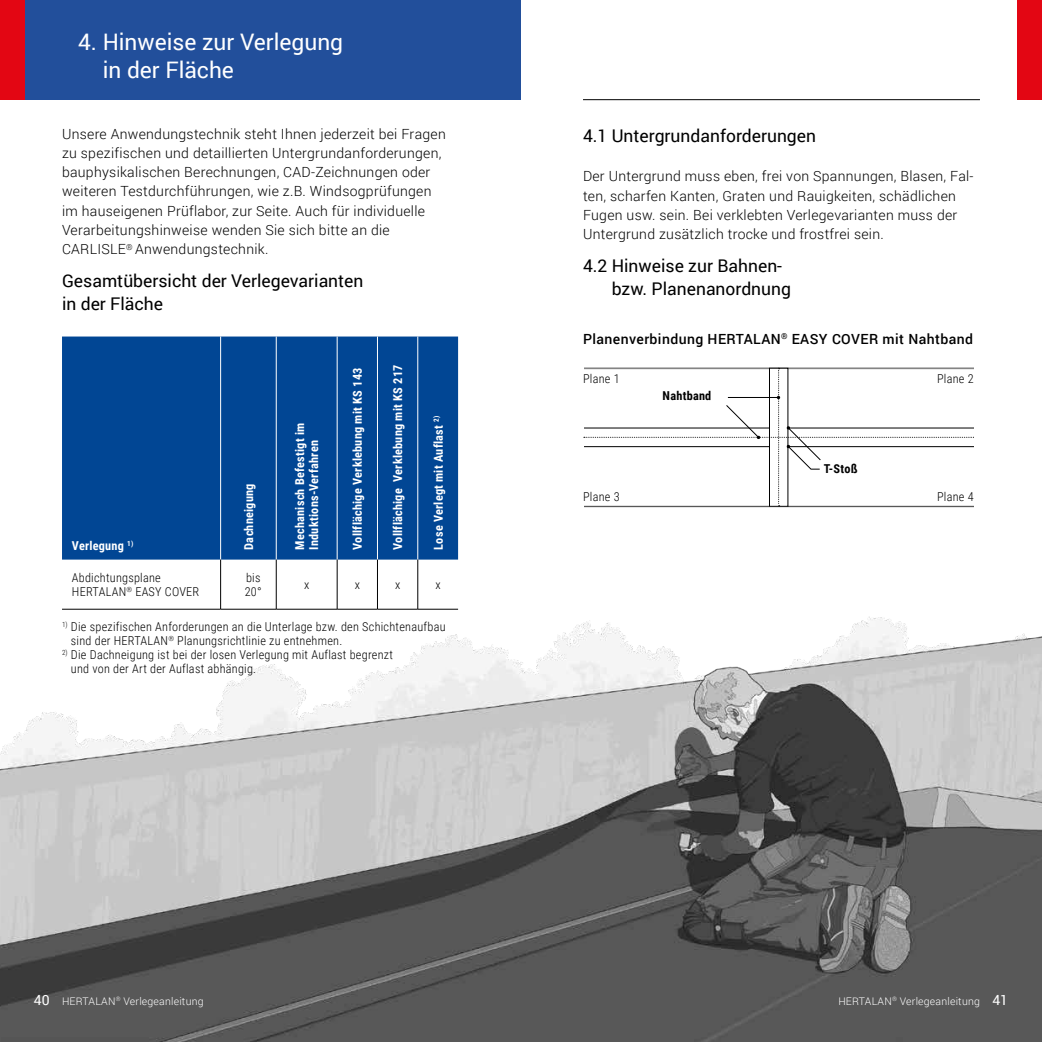
<style>
.page{position:relative;width:1042px;height:1042px;background:#fff}
.page>*{position:absolute;margin:0;border:0;box-sizing:border-box;transform-origin:0 0}
.t1{font:22.75px/28px "Roboto";color:#fff}
.t2{font:17.5px/22.8px "Roboto";color:#000}
.t3{font:300 14px/19.2px "Roboto";letter-spacing:.02em;color:#000}
.t4{font:500 14px "Roboto";letter-spacing:.03em;color:#000}
.t5{font:300 12.25px/14px "Roboto Condensed";letter-spacing:.02em;color:#000}
.t6{font:700 12.25px/14px "Roboto Condensed";letter-spacing:.02em;color:#fff}
.t7{font:700 12.25px "Roboto Condensed";letter-spacing:.02em;color:#000}
.t8{font:300 10.5px "Roboto";letter-spacing:.02em;color:#fff}
.s1{font-weight:400;font-size:14px}
</style>
<div class="page">
<div style="left:15px;top:0;width:506px;height:99px;background:#224f9b"></div>
<img style="left:0;top:580px;width:1042px;height:462px">
<hr style="left:584px;top:506px;width:390px;height:1px;background:#000">
<hr style="left:584px;top:507px;width:390px;height:1px;background:#dadada">
<svg style="left:584px;top:368px;width:390px;height:138px"></svg>
<div style="left:1017px;top:0;width:25px;height:99px;background:#e30613"></div>
<div style="left:0;top:0;width:25px;height:99px;background:#e30613"></div>
<div style="left:62px;top:336px;width:396px;height:223px;background:#014694"></div>
<hr style="left:220px;top:336px;width:1px;height:223px;background:#fff">
<hr style="left:276px;top:336px;width:1px;height:223px;background:#fff">
<hr style="left:337px;top:336px;width:1px;height:223px;background:#fff">
<hr style="left:377px;top:336px;width:1px;height:223px;background:#fff">
<hr style="left:417px;top:336px;width:1px;height:223px;background:#fff">
<hr style="left:62px;top:609px;width:159px;height:1px;background:#000">
<hr style="left:221px;top:609px;width:55px;height:1px;background:#000">
<hr style="left:276px;top:609px;width:61px;height:1px;background:#000">
<hr style="left:337px;top:609px;width:40px;height:1px;background:#000">
<hr style="left:377px;top:609px;width:41px;height:1px;background:#000">
<hr style="left:418px;top:609px;width:40px;height:1px;background:#000">
<hr style="left:220px;top:559px;width:1px;height:50px;background:#000">
<hr style="left:276px;top:559px;width:1px;height:50px;background:#000">
<hr style="left:337px;top:559px;width:1px;height:50px;background:#000">
<hr style="left:377px;top:559px;width:1px;height:50px;background:#000">
<hr style="left:417px;top:559px;width:1px;height:50px;background:#000">
<hr style="left:583px;top:99px;width:397px;height:1px;background:#000">
<h1 class="t1" style="left:103px;top:27px;width:242px;text-indent:-25px">4. Hinweise zur Verlegung in der Fläche</h1>
<p class="t3" style="left:62px;top:124px;width:385px">Unsere Anwendungstechnik steht Ihnen jederzeit bei Fragen zu spezifischen und detaillierten Untergrundanforderungen, bauphysikalischen Berechnungen, CAD-Zeichnungen oder weiteren Testdurchführungen, wie z.B. Windsogprüfungen im hauseigenen Prüflabor, zur Seite. Auch für individuelle Verarbeitungshinweise wenden Sie sich bitte an die CARLISLE<sup>®</sup> Anwendungstechnik.</p>
<p class="t2" style="left:62px;top:269px;width:303px">Gesamtübersicht der Verlegevarianten in der Fläche</p>
<p class="t6" style="left:72px;top:538px;width:63px">Verlegung <sup>1)</sup></p>
<p class="t6" style="left:241px;top:550px;width:68px;rotate:-90deg">Dachneigung</p>
<p class="t6" style="left:292px;top:550px;width:128px;rotate:-90deg">Mechanisch Befestigt im<br>Induktions-Verfahren</p>
<p class="t6" style="left:350px;top:550px;width:183px;rotate:-90deg">Vollflächige Verklebung mit KS 143</p>
<p class="t6" style="left:390px;top:550px;width:186px;rotate:-90deg">Vollflächige Verklebung mit KS 217</p>
<p class="t6" style="left:431px;top:550px;width:135px;rotate:-90deg">Lose Verlegt mit Auflast <sup>2)</sup></p>
<p class="t5" style="left:72px;top:570px;width:129px">Abdichtungsplane<br>HERTALAN<sup>®</sup> EASY COVER</p>
<p class="t5" style="left:245px;top:570px;width:19px">bis<br>20°</p>
<p class="t5" style="left:304px;top:577px;width:7px">x</p>
<p class="t5" style="left:355px;top:577px;width:7px">x</p>
<p class="t5" style="left:395px;top:577px;width:7px">x</p>
<p class="t5" style="left:435px;top:577px;width:7px">x</p>
<p class="t5" style="left:71px;top:619px;width:376px;text-indent:-9px"><sup>1)</sup> Die spezifischen Anforderungen an die Unterlage bzw. den Schichtenaufbau sind der HERTALAN<sup>®</sup> Planungsrichtlinie zu entnehmen.</p>
<p class="t5" style="left:71px;top:647px;width:323px;text-indent:-9px"><sup>2)</sup> Die Dachneigung ist bei der losen Verlegung mit Auflast begrenzt und von der Art der Auflast abhängig.</p>
<p class="t2" style="left:583px;top:124px;width:235px">4.1 Untergrundanforderungen</p>
<p class="t3" style="left:583px;top:166px;width:392px">Der Untergrund muss eben, frei von Spannungen, Blasen, Fal&shy;ten, scharfen Kanten, Graten und Rauigkeiten, schädlichen Fugen usw. sein. Bei verklebten Verlegevarianten muss der Untergrund zusätzlich trocke und frostfrei sein.</p>
<p class="t2" style="left:612px;top:254px;width:181px;text-indent:-29px">4.2 Hinweise zur Bahnen&shy;bzw. Planenanordnung</p>
<p class="t4" style="left:583px;top:329px;width:392px">Planenverbindung HERTALAN<sup>®</sup> EASY COVER mit Nahtband</p>
<p class="t5" style="left:583px;top:371px;width:38px">Plane 1</p>
<p class="t5" style="left:937px;top:371px;width:38px">Plane 2</p>
<p class="t7" style="left:662px;top:387px;width:50px">Nahtband</p>
<p class="t7" style="left:823px;top:460px;width:35px">T-Stoß</p>
<p class="t5" style="left:583px;top:489px;width:38px">Plane 3</p>
<p class="t5" style="left:937px;top:489px;width:38px">Plane 4</p>
<p class="t8" style="left:34px;top:994px;width:171px"><span class="s1">40</span> HERTALAN<sup>®</sup> Verlegeanleitung</p>
<p class="t8" style="left:838px;top:994px;width:171px">HERTALAN<sup>®</sup> Verlegeanleitung <span class="s1">41</span></p>
</div>
